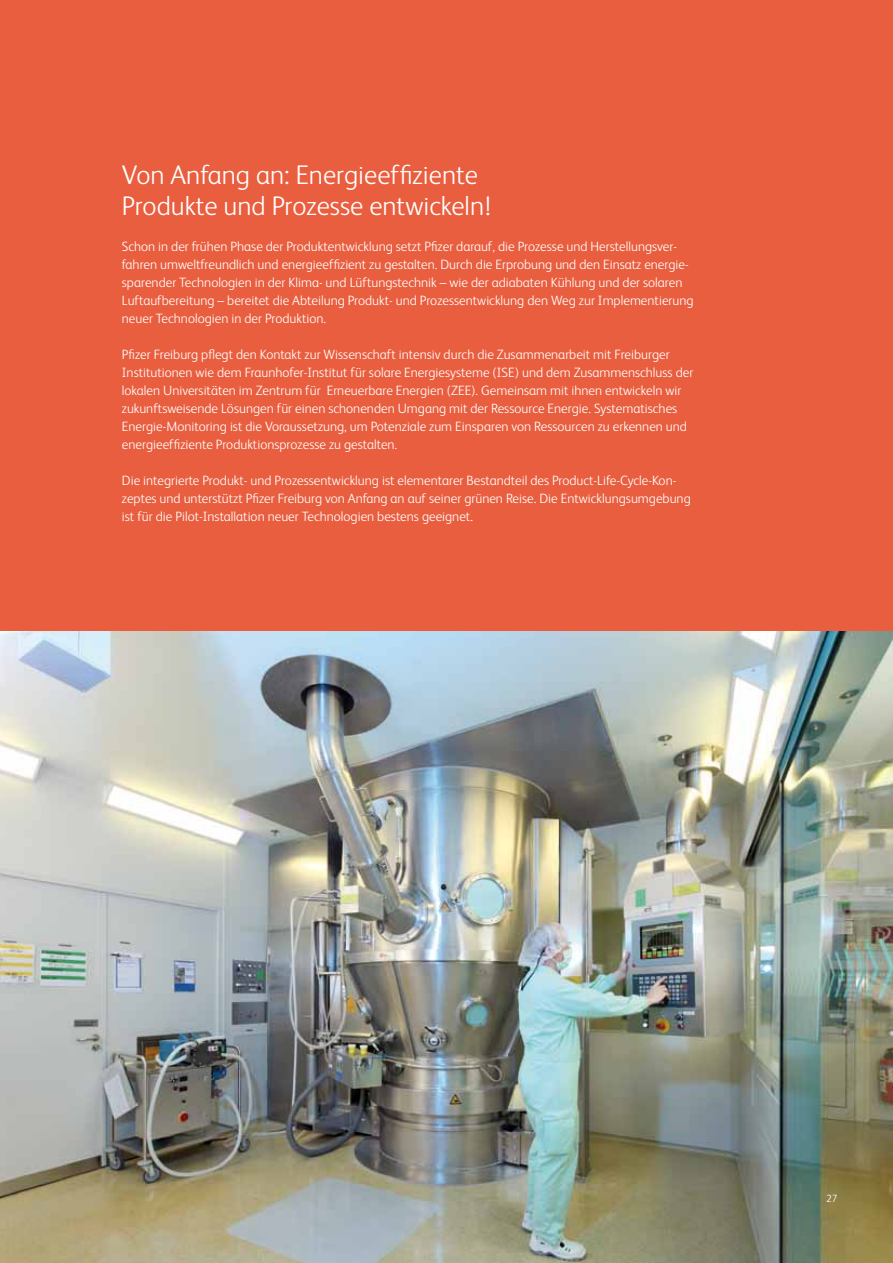
<style>
.page{position:relative;width:893px;height:1263px;background:#fff}
.page>*{position:absolute;margin:0;border:0;box-sizing:border-box;transform-origin:0 0}
.t1{font:300 27px/31.5px "FS Albert";color:#fff}
.t2{font:300 13.5px/18px "FS Albert";color:#fff}
.t3{font:300 10.5px "FS Albert";color:#fff}
</style>
<div class="page">
<div style="left:0;top:0;width:893px;height:631px;background:#e95e3f"></div>
<img style="left:0;top:631px;width:893px;height:632px">
<h1 class="t1" style="left:122px;top:158px;width:371px">Von Anfang an: Energieeffiziente<br>Produkte und Prozesse entwickeln!</h1>
<p class="t2" style="left:122px;top:237px;width:573px">Schon in der frühen Phase der Produktentwicklung setzt Pfizer darauf, die Prozesse und Herstellungsver&shy;fahren umweltfreundlich und energieeffizient zu gestalten. Durch die Erprobung und den Einsatz energie&shy;sparender Technologien in der Klima- und Lüftungstechnik – wie der adiabaten Kühlung und der solaren Luftaufbereitung – bereitet die Abteilung Produkt- und Prozessentwicklung den Weg zur Implementierung neuer Technologien in der Produktion.</p>
<p class="t2" style="left:122px;top:345px;width:573px">Pfizer Freiburg pflegt den Kontakt zur Wissenschaft intensiv durch die Zusammenarbeit mit Freiburger Institutionen wie dem Fraunhofer-Institut für solare Energiesysteme (ISE) und dem Zusammenschluss der lokalen Universitäten im Zentrum für Erneuerbare Energien (ZEE). Gemeinsam mit ihnen entwickeln wir zukunftsweisende Lösungen für einen schonenden Umgang mit der Ressource Energie. Systematisches Energie-Monitoring ist die Voraussetzung, um Potenziale zum Einsparen von Ressourcen zu erkennen und energieeffiziente Produktionsprozesse zu gestalten.</p>
<p class="t2" style="left:122px;top:471px;width:570px">Die integrierte Produkt- und Prozessentwicklung ist elementarer Bestandteil des Product-Life-Cycle-Kon&shy;zeptes und unterstützt Pfizer Freiburg von Anfang an auf seiner grünen Reise. Die Entwicklungsumgebung ist für die Pilot-Installation neuer Technologien bestens geeignet.</p>
<p class="t3" style="left:826px;top:1192px;width:13px">27</p>
</div>
